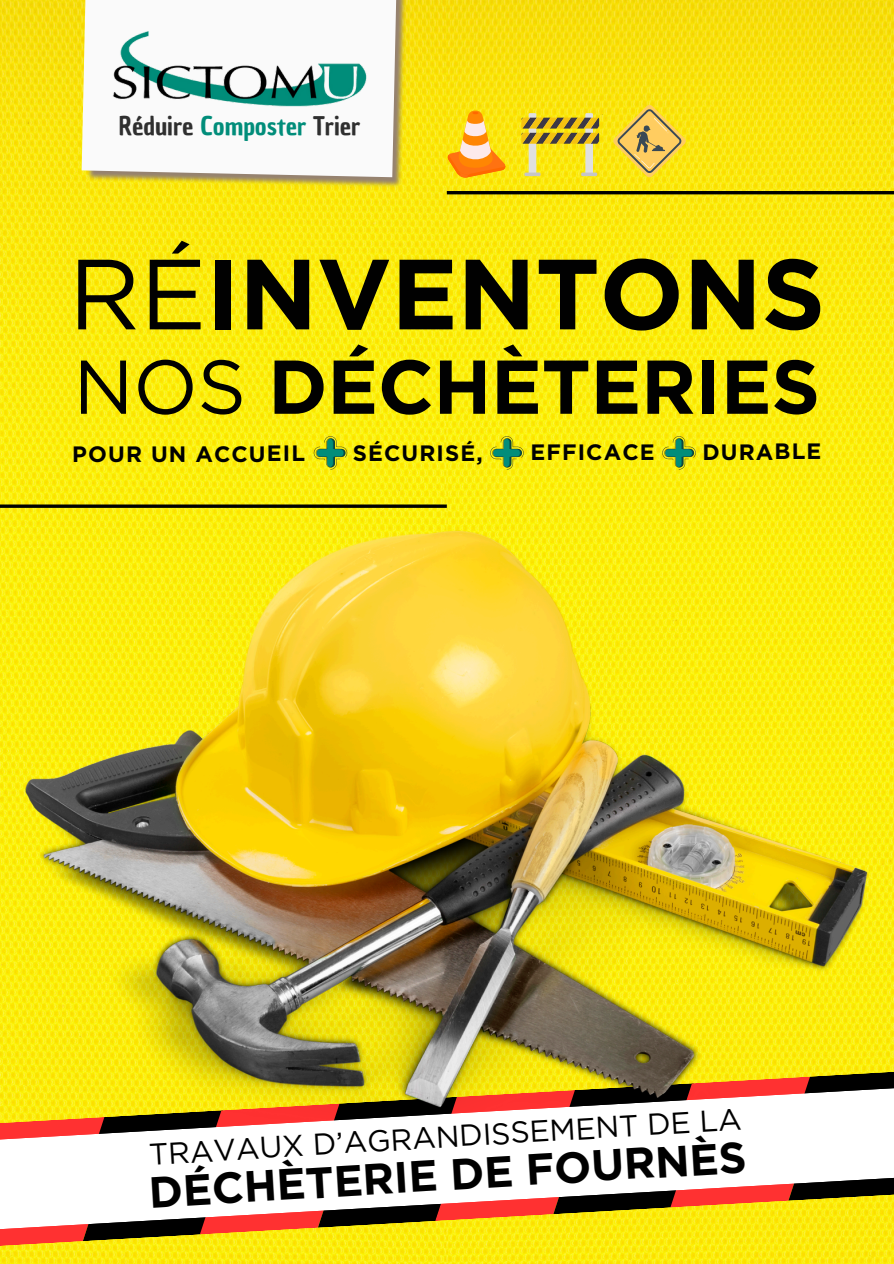
<style>
.page{position:relative;width:894px;height:1264px;background:#fff}
.page>*{position:absolute;margin:0;border:0;box-sizing:border-box;transform-origin:0 0}
.t1{font:700 99.45px "Gotham";letter-spacing:-.005em;color:#010101}
.t2{font:700 76.05px "Gotham";letter-spacing:-.005em;color:#010101}
.t3{font:700 43.65px "Gotham";color:#000}
.t4{font:30.15px "Gotham";color:#000}
.t5{font:25.05px "Chau Philomene One";color:#2f2f2f}
.t6{font:700 22.2px "Gotham";letter-spacing:.045em;color:#010101}
.s1{color:#018d7a}
.s2{font-weight:400}
</style>
<div class="page">
<img style="left:0;top:0;width:893px;height:1263px">
<svg style="left:0;top:504px;width:446px;height:4px;background:#262402"></svg>
<svg style="left:447px;top:111px;width:59px;height:67px;background:#fcc12f"></svg>
<img style="left:63px;top:0;width:368px;height:213px">
<svg style="left:82px;top:0;width:317px;height:177px"></svg>
<img style="left:109px;top:27px;width:260px;height:84px">
<svg style="left:612px;top:104px;width:74px;height:74px;background:#e7cb38"></svg>
<div style="left:528px;top:113px;width:8px;height:62px;background:#e0e0e0"></div>
<div style="left:585px;top:113px;width:8px;height:62px;background:#e0e0e0"></div>
<svg style="left:524px;top:172px;width:16px;height:4px"></svg>
<svg style="left:581px;top:172px;width:16px;height:4px"></svg>
<svg style="left:521px;top:118px;width:78px;height:26px;background:#ad932c"></svg>
<svg style="left:0;top:1069px;width:893px;height:178px;background:#f4e20e"></svg>
<img style="left:26px;top:530px;width:841px;height:547px">
<hr style="left:446px;top:191px;width:447px;height:3px;background:#000">
<svg style="left:314px;top:436px;width:33px;height:33px"></svg>
<svg style="left:490px;top:436px;width:33px;height:33px"></svg>
<svg style="left:662px;top:436px;width:33px;height:33px"></svg>
<svg style="left:0;top:1077px;width:893px;height:166px"></svg>
<p class="t5" style="left:119px;top:109px;width:243px">Réduire <span class="s1">Composter</span> Trier</p>
<p class="t1" style="left:68px;top:234px;width:758px"><span class="s2">RÉ</span>INVENTONS</p>
<p class="t2" style="left:73px;top:341px;width:747px"><span class="s2">NOS</span> DÉCHÈTERIES</p>
<h3 class="t6" style="left:72px;top:439px;width:750px">POUR UN ACCUEIL + SÉCURISÉ, + EFFICACE + DURABLE</h3>
<p class="t4" style="left:148px;top:1133px;width:595px;rotate:-3deg">TRAVAUX D’AGRANDISSEMENT DE LA</p>
<p class="t3" style="left:148px;top:1164px;width:599px;rotate:-3deg">DÉCHÈTERIE DE FOURNÈS</p>
</div>
